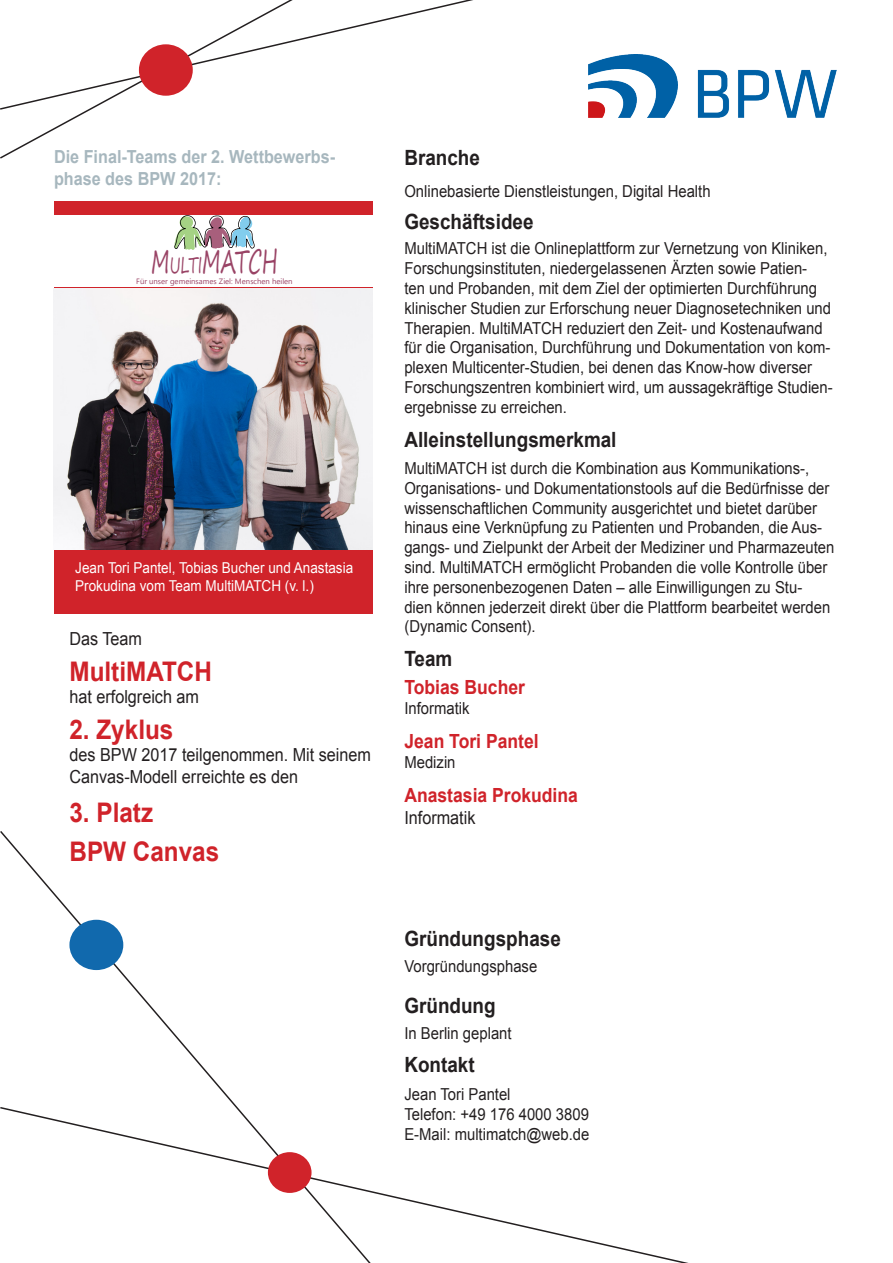
<style>
.page{position:relative;width:893px;height:1263px;background:#fff}
.page>*{position:absolute;margin:0;border:0;box-sizing:border-box;transform-origin:0 0}
.t1{font:32.25px "Segoe Print";color:#994365;scale:.61 1}
.t2{font:700 27px "Arial";color:#d0232a;scale:.9 1}
.t3{font:700 21px "Arial";color:#231f20;scale:.9 1}
.t4{font:700 19.5px "Arial";color:#d0232a;scale:.9 1}
.t5{font:18px/21.6px "Arial";color:#231f20;scale:.9 1}
.t6{font:700 18px/21.6px "Arial";color:#a7b7be;scale:.9 1}
.t7{font:16.5px/19.8px "Arial";color:#231f20;scale:.9 1}
.t8{font:15px/18px "Arial";color:#fff;scale:.9 1}
.t9{font:7.8px "Myanmar Text";color:#994365}
.s1{font-size:22.5px}
</style>
<div class="page">
<svg style="left:0;top:831px;width:237px;height:275px"></svg>
<svg style="left:0;top:1106px;width:688px;height:157px"></svg>
<div style="left:69px;top:920px;width:54px;height:50px;background:#1169ad;border-radius:50%"></div>
<div style="left:268px;top:1152px;width:44px;height:41px;background:#d0232a;border-radius:50%"></div>
<div style="left:54px;top:201px;width:319px;height:413px;background:#d0232a"></div>
<div style="left:54px;top:215px;width:319px;height:72px;background:#fff"></div>
<img style="left:588px;top:54px;width:248px;height:64px">
<svg style="left:355px;top:0;width:118px;height:28px"></svg>
<svg style="left:0;top:0;width:355px;height:159px"></svg>
<div style="left:139px;top:44px;width:54px;height:52px;background:#d0232a;border-radius:50%"></div>
<img style="left:54px;top:288px;width:319px;height:261px">
<svg style="left:174px;top:215px;width:81px;height:35px"></svg>
<p class="t6" style="left:54px;top:146px;width:314px">Die Final-Teams der 2. Wettbewerbs&shy;phase des BPW 2017:</p>
<p class="t3" style="left:404px;top:144px;width:86px">Branche</p>
<p class="t7" style="left:404px;top:182px;width:342px">Onlinebasierte Dienstleistungen, Digital Health</p>
<p class="t3" style="left:404px;top:207px;width:145px">Geschäftsidee</p>
<p class="t7" style="left:404px;top:239px;width:477px">MultiMATCH ist die Onlineplattform zur Vernetzung von Kliniken, Forschungsinstituten, niedergelassenen Ärzten sowie Patien-<br>ten und Probanden, mit dem Ziel der optimierten Durchführung klinischer Studien zur Erforschung neuer Diagnosetechniken und Therapien. MultiMATCH reduziert den Zeit- und Kostenaufwand für die Organisation, Durchführung und Dokumentation von kom&shy;plexen Multicenter-Studien, bei denen das Know-how diverser Forschungszentren kombiniert wird, um aussagekräftige Studien&shy;ergebnisse zu erreichen.</p>
<p class="t3" style="left:404px;top:426px;width:237px">Alleinstellungsmerkmal</p>
<p class="t7" style="left:404px;top:458px;width:479px">MultiMATCH ist durch die Kombination aus Kommunikations-, Organisations- und Dokumentationstools auf die Bedürfnisse der wissenschaftlichen Community ausgerichtet und bietet darüber hinaus eine Verknüpfung zu Patienten und Probanden, die Aus&shy;gangs- und Zielpunkt der Arbeit der Mediziner und Pharmazeuten sind. MultiMATCH ermöglicht Probanden die volle Kontrolle über ihre personenbezogenen Daten – alle Einwilligungen zu Stu&shy;dien können jederzeit direkt über die Plattform bearbeitet werden (Dynamic Consent).</p>
<p class="t3" style="left:404px;top:645px;width:55px">Team</p>
<p class="t4" style="left:404px;top:674px;width:136px">Tobias Bucher</p>
<p class="t7" style="left:404px;top:699px;width:74px">Informatik</p>
<p class="t4" style="left:404px;top:728px;width:151px">Jean Tori Pantel</p>
<p class="t7" style="left:404px;top:752px;width:58px">Medizin</p>
<p class="t4" style="left:404px;top:782px;width:194px">Anastasia Prokudina</p>
<p class="t5" style="left:404px;top:807px;width:81px">Informatik</p>
<p class="t1" style="left:151px;top:232px;width:209px">M<span class="s1">ULTI</span>MATCH</p>
<p class="t9" style="left:136px;top:276px;width:158px">Für unser gemeinsames Ziel: Menschen heilen</p>
<p class="t8" style="left:75px;top:559px;width:310px">Jean Tori Pantel, Tobias Bucher und Anastasia<br>Prokudina vom Team MultiMATCH (v. l.)</p>
<p class="t5" style="left:69px;top:628px;width:82px">Das Team</p>
<p class="t2" style="left:69px;top:653px;width:160px">MultiMATCH</p>
<p class="t5" style="left:69px;top:686px;width:146px">hat erfolgreich am</p>
<p class="t2" style="left:69px;top:711px;width:117px">2. Zyklus</p>
<p class="t5" style="left:69px;top:744px;width:337px">des BPW 2017 teilgenommen. Mit seinem<br>Canvas-Modell erreichte es den</p>
<p class="t2" style="left:69px;top:795px;width:95px">3. Platz</p>
<p class="t2" style="left:69px;top:834px;width:168px">BPW Canvas</p>
<p class="t3" style="left:404px;top:925px;width:175px">Gründungsphase</p>
<p class="t7" style="left:404px;top:956px;width:149px">Vorgründungsphase</p>
<p class="t3" style="left:404px;top:992px;width:103px">Gründung</p>
<p class="t7" style="left:404px;top:1024px;width:121px">In Berlin geplant</p>
<p class="t3" style="left:404px;top:1050px;width:80px">Kontakt</p>
<p class="t7" style="left:404px;top:1084px;width:207px">Jean Tori Pantel<br>Telefon: +49 176 4000 3809<br>E-Mail: multimatch@web.de</p>
</div>
